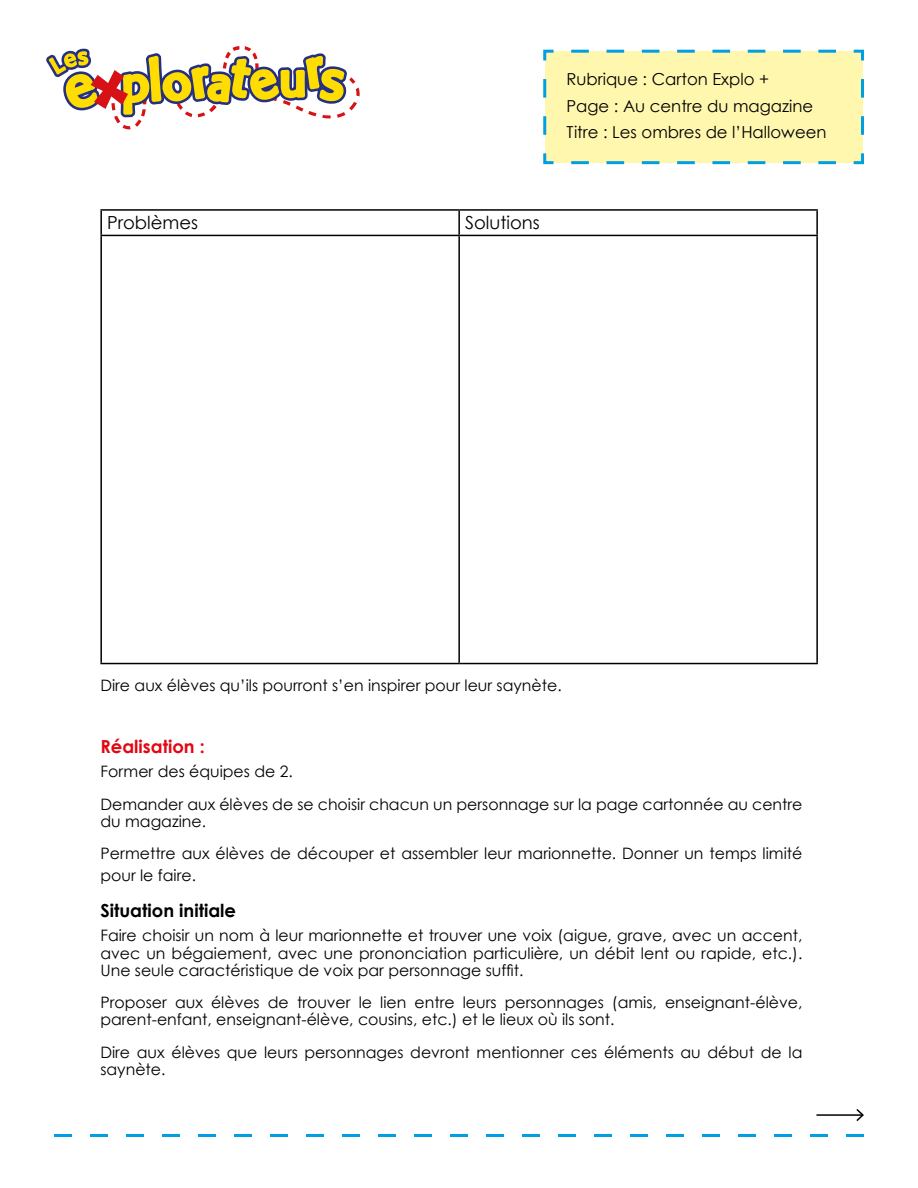
<style>
.page{position:relative;width:918px;height:1188px;background:#fff}
.page>*{position:absolute;margin:0;border:0;box-sizing:border-box;transform-origin:0 0}
.t1{font:18px "Century Gothic";color:#000}
.t2{font:700 18px "Century Gothic";color:#000}
.t3{font:700 18px "Century Gothic";color:#e30613}
.t4{font:16.5px/26.2px "Century Gothic";color:#000}
.t5{font:15.75px/17.2px "Century Gothic";color:#000}
</style>
<div class="page">
<svg style="left:46px;top:46px;width:314px;height:84px"></svg>
<svg style="left:54px;top:1134px;width:810px;height:3px"></svg>
<hr style="left:816px;top:1114px;width:47px;height:2px;background:#000">
<svg style="left:855px;top:1109px;width:9px;height:12px"></svg>
<hr style="left:100px;top:209px;width:359px;height:2px;background:#000">
<hr style="left:100px;top:211px;width:2px;height:24px;background:#000">
<hr style="left:459px;top:209px;width:359px;height:2px;background:#000">
<hr style="left:458px;top:211px;width:2px;height:24px;background:#000">
<hr style="left:816px;top:211px;width:2px;height:24px;background:#000">
<hr style="left:100px;top:235px;width:359px;height:1px;background:#000">
<hr style="left:100px;top:236px;width:2px;height:427px;background:#000">
<hr style="left:459px;top:235px;width:359px;height:1px;background:#000">
<hr style="left:458px;top:236px;width:2px;height:427px;background:#000">
<hr style="left:816px;top:236px;width:2px;height:427px;background:#000">
<hr style="left:100px;top:663px;width:359px;height:1px;background:#000">
<hr style="left:459px;top:663px;width:359px;height:1px;background:#000">
<svg style="left:543px;top:49px;width:321px;height:116px;background:#f6f4b2"></svg>
<p class="t4" style="left:566px;top:66px;width:262px">Rubrique : Carton Explo +<br>Page : Au centre du magazine<br>Titre : Les ombres de l’Halloween</p>
<p class="t1" style="left:107px;top:212px;width:92px">Problèmes</p>
<p class="t1" style="left:465px;top:212px;width:76px">Solutions</p>
<p class="t5" style="left:100px;top:676px;width:463px">Dire aux élèves qu’ils pourront s’en inspirer pour leur saynète.</p>
<p class="t3" style="left:100px;top:736px;width:106px">Réalisation :</p>
<p class="t5" style="left:100px;top:755px;width:704px;line-height:32.2px">Former des équipes de 2.<br>Demander aux élèves de se choisir chacun un personnage sur la page cartonnée au centre</p>
<p class="t5" style="left:100px;top:805px;width:704px;line-height:32.2px">du magazine.<br>Permettre aux élèves de découper et assembler leur marionnette. Donner un temps limité</p>
<p class="t5" style="left:100px;top:866px;width:97px">pour le faire.</p>
<p class="t2" style="left:100px;top:899px;width:137px">Situation initiale</p>
<p class="t5" style="left:100px;top:927px;width:704px;text-align:justify">Faire choisir un nom à leur marionnette et trouver une voix (aigue, grave, avec un accent, avec un bégaiement, avec une prononciation particulière, un débit lent ou rapide, etc.).<br>Une seule caractéristique de voix par personnage suffit.</p>
<p class="t5" style="left:100px;top:994px;width:704px">Proposer aux élèves de trouver le lien entre leurs personnages (amis, enseignant-élève, parent-enfant, enseignant-élève, cousins, etc.) et le lieux où ils sont.</p>
<p class="t5" style="left:100px;top:1043px;width:704px">Dire aux élèves que leurs personnages devront mentionner ces éléments au début de la saynète.</p>
</div>
